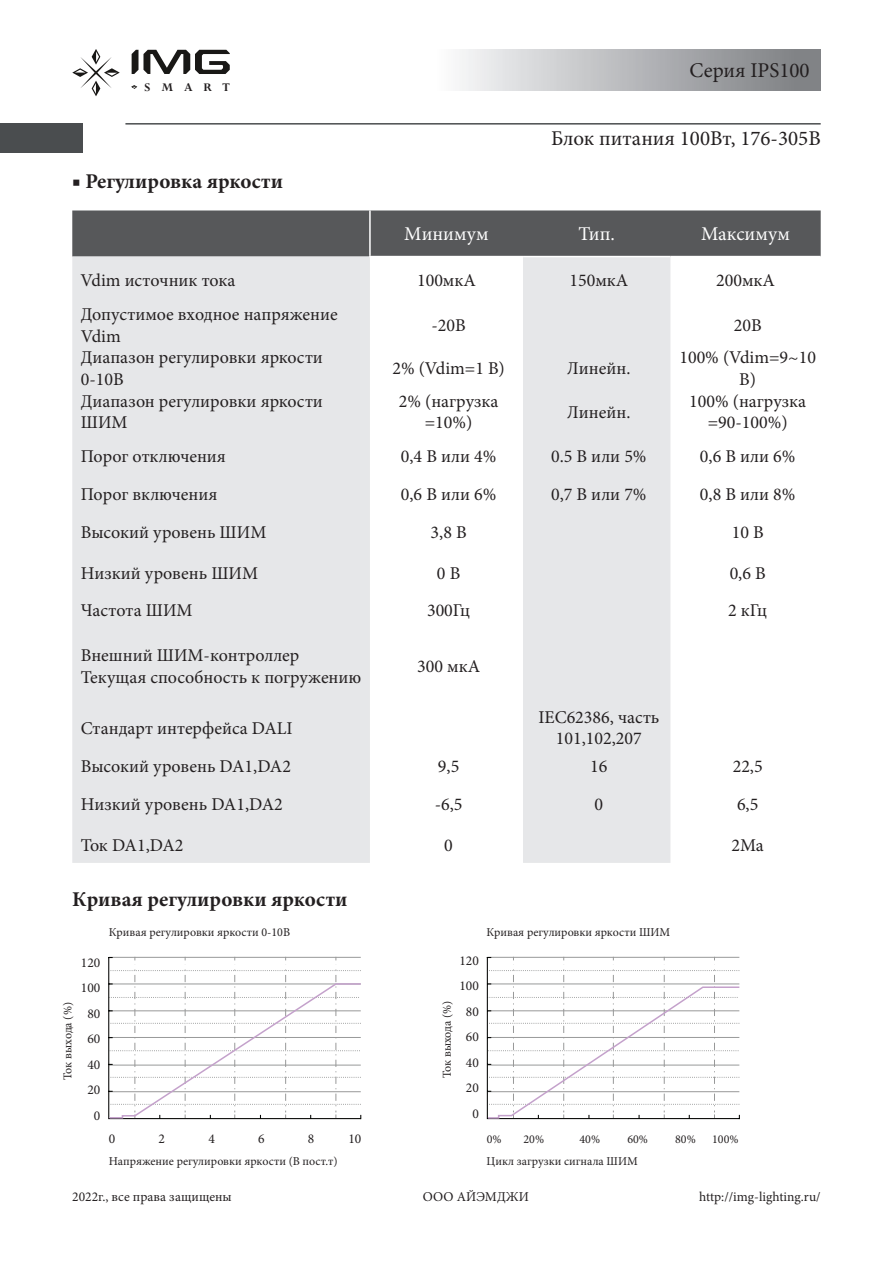
<style>
.page{position:relative;width:893px;height:1263px;background:#fff}
.page>*{position:absolute;margin:0;border:0;box-sizing:border-box;transform-origin:0 0}
.t1{font:700 21px "Minion Pro";color:#231f20}
.t2{font:21px "Minion Pro";color:#231f20}
.t3{font:19.5px "Minion Pro";color:#fff}
.текст_в_таблице{font:18px/21.6px "Minion Pro";color:#231f20}
.текст_в_таблице-2{font:18px "Minion Pro";letter-spacing:-.025em;color:#231f20}
.t4{font:13.5px "Minion Pro";color:#231f20}
.t5{font:700 13.05px "Perpetua";letter-spacing:.83em;color:#231f20}
.t6{font:12px "Minion Pro";color:#231f20}
</style>
<div class="page">
<svg style="left:131px;top:85px;width:6px;height:3px"></svg>
<svg style="left:72px;top:49px;width:48px;height:47px"></svg>
<svg style="left:132px;top:50px;width:98px;height:24px"></svg>
<div style="left:363px;top:50px;width:458px;height:41px;background:linear-gradient(to right,#fff,#7b7d81)"></div>
<div style="left:0;top:123px;width:82px;height:29px;background:#4a4d4f"></div>
<hr style="left:125px;top:123px;width:696px;height:2px;background:#4a4d4f">
<div style="left:72px;top:210px;width:749px;height:47px;background:#57585a"></div>
<svg style="left:72px;top:257px;width:598px;height:606px;fill:#e6e7e9"></svg>
<hr style="left:369px;top:210px;width:2px;height:46px;background:#fff">
<hr style="left:369px;top:256px;width:154px;height:1px;background:#fff">
<hr style="left:523px;top:256px;width:147px;height:1px;background:#fff">
<hr style="left:670px;top:256px;width:151px;height:1px;background:#fff">
<svg style="left:108px;top:956px;width:254px;height:164px"></svg>
<svg style="left:486px;top:956px;width:254px;height:164px"></svg>
<svg style="left:108px;top:982px;width:632px;height:137px"></svg>
<p class="t5" style="left:144px;top:79px;width:87px">SMART</p>
<p class="t1" style="left:72px;top:167px;width:212px">■ Регулировка яркости</p>
<p class="t2" style="left:690px;top:56px;width:122px">Серия IPS100</p>
<p class="t2" style="left:551px;top:125px;width:271px">Блок питания 100Вт, 176-305В</p>
<p class="t3" style="left:404px;top:221px;width:86px">Минимум</p>
<p class="t3" style="left:578px;top:221px;width:38px">Тип.</p>
<p class="t3" style="left:701px;top:221px;width:90px">Максимум</p>
<p class="текст_в_таблице" style="left:81px;top:270px;width:156px">Vdim источник тока</p>
<p class="текст_в_таблице" style="left:417px;top:270px;width:60px">100мкА</p>
<p class="текст_в_таблице" style="left:569px;top:270px;width:60px">150мкА</p>
<p class="текст_в_таблице" style="left:716px;top:270px;width:60px">200мкА</p>
<p class="текст_в_таблице" style="left:81px;top:304px;width:258px">Допустимое входное напряжение<br>Vdim</p>
<p class="текст_в_таблице" style="left:431px;top:314px;width:36px">-20В</p>
<p class="текст_в_таблице" style="left:734px;top:314px;width:29px">20В</p>
<p class="текст_в_таблице" style="left:81px;top:347px;width:244px">Диапазон регулировки яркости<br>0-10В</p>
<p class="текст_в_таблице" style="left:392px;top:358px;width:114px">2% (Vdim=1 В)</p>
<p class="текст_в_таблице" style="left:567px;top:358px;width:65px">Линейн.</p>
<p class="текст_в_таблице" style="left:679px;top:347px;width:138px;text-align:center">100% (Vdim=9~10<br>В)</p>
<p class="текст_в_таблице" style="left:81px;top:390px;width:244px">Диапазон регулировки яркости<br>ШИМ</p>
<p class="текст_в_таблице" style="left:399px;top:390px;width:101px;text-align:center">2% (нагрузка =10%)</p>
<p class="текст_в_таблице" style="left:567px;top:401px;width:65px">Линейн.</p>
<p class="текст_в_таблице" style="left:689px;top:390px;width:118px;text-align:center">100% (нагрузка =90-100%)</p>
<p class="текст_в_таблице" style="left:81px;top:445px;width:147px">Порог отключения</p>
<p class="текст_в_таблице" style="left:401px;top:445px;width:97px">0,4 В или 4%</p>
<p class="текст_в_таблице" style="left:551px;top:445px;width:97px">0.5 В или 5%</p>
<p class="текст_в_таблице" style="left:700px;top:445px;width:97px">0,6 В или 6%</p>
<p class="текст_в_таблице" style="left:81px;top:483px;width:138px">Порог включения</p>
<p class="текст_в_таблице" style="left:401px;top:483px;width:97px">0,6 В или 6%</p>
<p class="текст_в_таблице" style="left:551px;top:483px;width:97px">0,7 В или 7%</p>
<p class="текст_в_таблице" style="left:700px;top:483px;width:97px">0,8 В или 8%</p>
<p class="текст_в_таблице" style="left:81px;top:521px;width:187px">Высокий уровень ШИМ</p>
<p class="текст_в_таблице" style="left:431px;top:521px;width:38px">3,8 В</p>
<p class="текст_в_таблице" style="left:732px;top:521px;width:33px">10 В</p>
<p class="текст_в_таблице" style="left:81px;top:563px;width:179px">Низкий уровень ШИМ</p>
<p class="текст_в_таблице" style="left:437px;top:563px;width:25px">0 В</p>
<p class="текст_в_таблице" style="left:730px;top:563px;width:38px">0,6 В</p>
<p class="текст_в_таблице" style="left:81px;top:600px;width:113px">Частота ШИМ</p>
<p class="текст_в_таблице" style="left:427px;top:600px;width:45px">300Гц</p>
<p class="текст_в_таблице" style="left:728px;top:600px;width:40px">2 кГц</p>
<p class="текст_в_таблице" style="left:81px;top:645px;width:282px">Внешний ШИМ-контроллер<br>Текущая способность к погружению</p>
<p class="текст_в_таблице" style="left:417px;top:656px;width:64px">300 мкА</p>
<p class="текст_в_таблице" style="left:81px;top:717px;width:213px">Стандарт интерфейса DALI</p>
<p class="текст_в_таблице" style="left:538px;top:706px;width:123px;text-align:center">IEC62386, часть<br>101,102,207</p>
<p class="текст_в_таблице" style="left:81px;top:755px;width:212px">Высокий уровень DA1,DA2</p>
<p class="текст_в_таблице" style="left:438px;top:755px;width:23px">9,5</p>
<p class="текст_в_таблице" style="left:590px;top:755px;width:19px">16</p>
<p class="текст_в_таблице" style="left:733px;top:755px;width:32px">22,5</p>
<p class="текст_в_таблице" style="left:81px;top:794px;width:203px">Низкий уровень DA1,DA2</p>
<p class="текст_в_таблице" style="left:435px;top:794px;width:29px">-6,5</p>
<p class="текст_в_таблице" style="left:594px;top:794px;width:10px">0</p>
<p class="текст_в_таблице" style="left:737px;top:794px;width:23px">6,5</p>
<p class="текст_в_таблице-2" style="left:81px;top:833px;width:104px">Ток DA1,DA2</p>
<p class="текст_в_таблице" style="left:444px;top:834px;width:10px">0</p>
<p class="текст_в_таблице" style="left:732px;top:834px;width:34px">2Ма</p>
<p class="t1" style="left:72px;top:885px;width:277px">Кривая регулировки яркости</p>
<p class="t6" style="left:109px;top:924px;width:183px">Кривая регулировки яркости 0-10В</p>
<p class="t4" style="left:81px;top:953px;width:21px">120</p>
<p class="t4" style="left:81px;top:979px;width:21px">100</p>
<p class="t4" style="left:87px;top:1004px;width:14px">80</p>
<p class="t4" style="left:87px;top:1030px;width:14px">60</p>
<p class="t4" style="left:87px;top:1055px;width:14px">40</p>
<p class="t4" style="left:87px;top:1081px;width:14px">20</p>
<p class="t4" style="left:94px;top:1106px;width:8px">0</p>
<p class="t6" style="left:60px;top:1080px;width:79px;rotate:-90deg">Ток выхода (%)</p>
<p class="t6" style="left:439px;top:1078px;width:79px;rotate:-90deg">Ток выхода (%)</p>
<p class="t4" style="left:109px;top:1129px;width:8px">0</p>
<p class="t4" style="left:159px;top:1129px;width:8px">2</p>
<p class="t4" style="left:208px;top:1129px;width:8px">4</p>
<p class="t4" style="left:258px;top:1129px;width:8px">6</p>
<p class="t4" style="left:308px;top:1129px;width:8px">8</p>
<p class="t4" style="left:348px;top:1129px;width:14px">10</p>
<p class="t4" style="left:459px;top:951px;width:21px">120</p>
<p class="t4" style="left:459px;top:977px;width:21px">100</p>
<p class="t4" style="left:466px;top:1002px;width:14px">80</p>
<p class="t4" style="left:466px;top:1028px;width:14px">60</p>
<p class="t4" style="left:466px;top:1053px;width:14px">40</p>
<p class="t4" style="left:466px;top:1079px;width:14px">20</p>
<p class="t4" style="left:472px;top:1104px;width:8px">0</p>
<p class="t6" style="left:486px;top:924px;width:185px">Кривая регулировки яркости ШИМ</p>
<p class="t6" style="left:487px;top:1131px;width:16px">0%</p>
<p class="t6" style="left:523px;top:1131px;width:22px">20%</p>
<p class="t6" style="left:579px;top:1131px;width:22px">40%</p>
<p class="t6" style="left:627px;top:1131px;width:22px">60%</p>
<p class="t6" style="left:675px;top:1131px;width:22px">80%</p>
<p class="t6" style="left:712px;top:1131px;width:28px">100%</p>
<p class="t6" style="left:109px;top:1153px;width:230px">Напряжение регулировки яркости (В пост.т)</p>
<p class="t6" style="left:486px;top:1153px;width:153px">Цикл загрузки сигнала ШИМ</p>
<p class="t4" style="left:72px;top:1187px;width:161px">2022г., все права защищены</p>
<p class="t4" style="left:423px;top:1187px;width:107px">ООО АЙЭМДЖИ</p>
<p class="t4" style="left:699px;top:1187px;width:123px">http://img-lighting.ru/</p>
</div>
